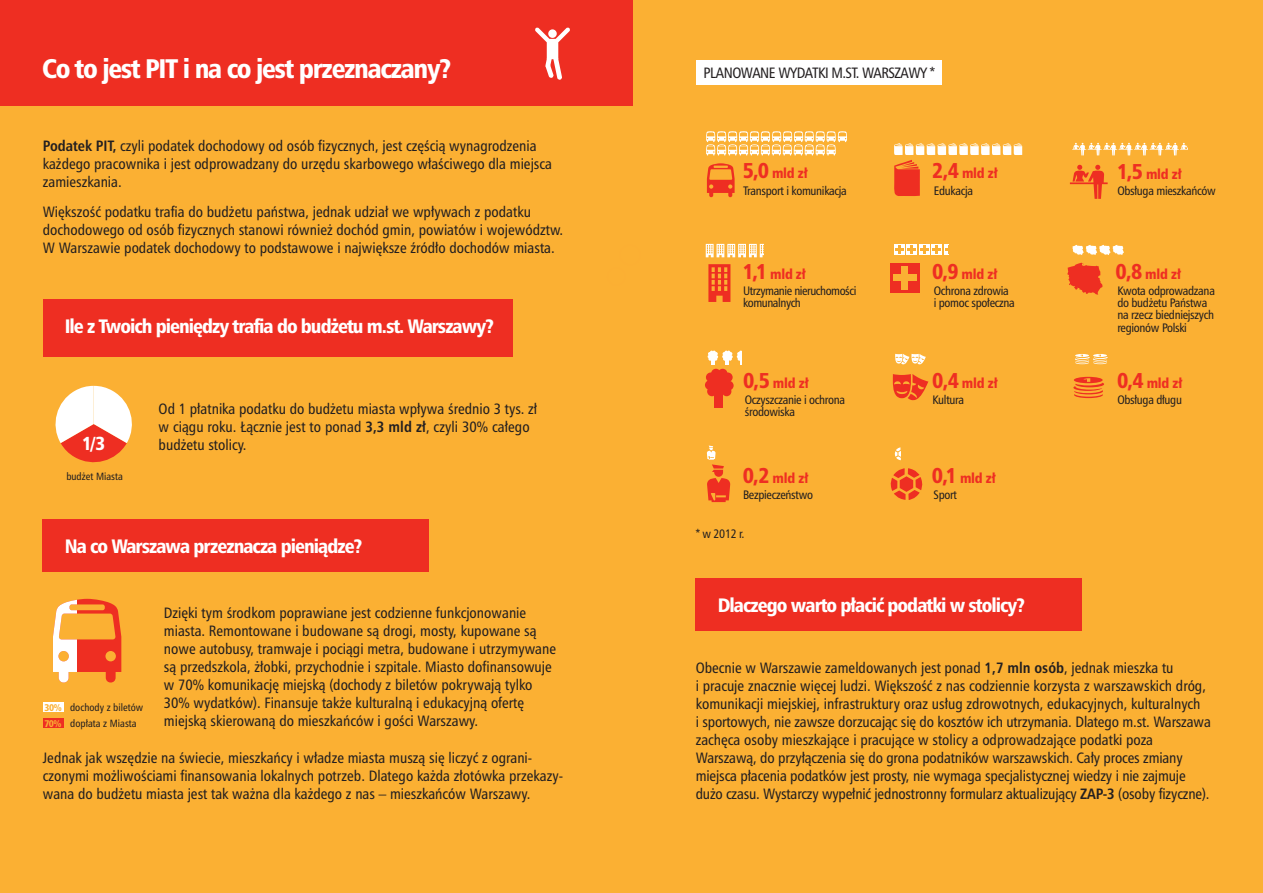
<style>
.page{position:relative;width:1263px;height:893px;background:#fbb033}
.page>*{position:absolute;margin:0;border:0;box-sizing:border-box;transform-origin:0 0}
.t1{font:27px "Humnst 777 Blk Cn EU Normal";letter-spacing:-.05em;color:#fff}
.t2{font:19.5px "Humnst 777 Blk Cn EU Normal";letter-spacing:-.05em;color:#fff}
.t3{font:18.9px "Humnst 777 Blk Cn EU Normal";color:#fff}
.t4{font:15px/18px "Humnst 777 Cn EU Normal";color:#231f20}
.t5{font:15px "Humnst 777 Cn EU Normal";letter-spacing:-.035em;color:#231f20}
.t6{font:14.1px "Humnst 777 Blk Cn EU Normal";letter-spacing:-.015em;color:#ee2e22}
.t7{font:12.3px/12.3px "Humnst 777 Cn EU Normal";letter-spacing:-.025em;color:#231f20}
.t8{font:10.5px "Humnst 777 Cn EU Normal";color:#231f20}
.t9{font:9.75px "Humnst 777 Blk Cn EU Normal";color:#fbb033}
.s1{font-family:"Humnst 777 Cn EU Bold"}
.s2{font-size:21.6px}
</style>
<div class="page">
<div style="left:43px;top:299px;width:470px;height:57px;background:#ee2e22"></div>
<div style="left:43px;top:519px;width:386px;height:52px;background:#ee2e22"></div>
<div style="left:0;top:0;width:632px;height:105px;background:#ee2e22"></div>
<svg style="left:55px;top:386px;width:77px;height:77px"></svg>
<svg style="left:53px;top:599px;width:68px;height:84px"></svg>
<div style="left:696px;top:578px;width:386px;height:52px;background:#ee2e22"></div>
<div style="left:696px;top:60px;width:245px;height:25px;background:#fff"></div>
<svg style="left:892px;top:374px;width:36px;height:26px"></svg>
<svg style="left:895px;top:354px;width:31px;height:10px"></svg>
<div style="left:715px;top:391px;width:8px;height:17px;background:#ee2e22"></div>
<div style="left:705px;top:380px;width:9px;height:10px;background:#ee2e22;border-radius:50%"></div>
<div style="left:711px;top:369px;width:10px;height:9px;background:#ee2e22;border-radius:50%"></div>
<div style="left:707px;top:387px;width:10px;height:9px;background:#ee2e22;border-radius:50%"></div>
<div style="left:706px;top:372px;width:9px;height:10px;background:#ee2e22;border-radius:50%"></div>
<div style="left:724px;top:381px;width:10px;height:9px;background:#ee2e22;border-radius:50%"></div>
<div style="left:718px;top:369px;width:9px;height:9px;background:#ee2e22;border-radius:50%"></div>
<div style="left:722px;top:387px;width:9px;height:9px;background:#ee2e22;border-radius:50%"></div>
<div style="left:723px;top:372px;width:10px;height:10px;background:#ee2e22;border-radius:50%"></div>
<div style="left:709px;top:373px;width:20px;height:20px;background:#ee2e22;border-radius:50%"></div>
<svg style="left:708px;top:351px;width:34px;height:14px"></svg>
<div style="left:738px;top:352px;width:7px;height:7px;background:#fff;border-radius:50%"></div>
<div style="left:742px;top:349px;width:16px;height:18px;background:#fbb033"></div>
<svg style="left:708px;top:264px;width:22px;height:38px"></svg>
<svg style="left:706px;top:244px;width:58px;height:13px"></svg>
<div style="left:890px;top:263px;width:29px;height:30px;background:#ee2e22"></div>
<div style="left:902px;top:266px;width:6px;height:24px;background:#fbb033"></div>
<div style="left:893px;top:275px;width:24px;height:6px;background:#fbb033"></div>
<div style="left:894px;top:245px;width:10px;height:10px;background:#fff"></div>
<svg style="left:907px;top:245px;width:10px;height:10px"></svg>
<svg style="left:919px;top:245px;width:10px;height:10px"></svg>
<svg style="left:932px;top:245px;width:10px;height:10px"></svg>
<div style="left:944px;top:245px;width:10px;height:10px;background:#fff"></div>
<svg style="left:895px;top:246px;width:54px;height:8px"></svg>
<svg style="left:1067px;top:263px;width:36px;height:32px"></svg>
<svg style="left:1072px;top:245px;width:52px;height:10px"></svg>
<svg style="left:890px;top:468px;width:33px;height:32px"></svg>
<svg style="left:894px;top:447px;width:7px;height:13px"></svg>
<svg style="left:707px;top:446px;width:23px;height:56px"></svg>
<svg style="left:1073px;top:377px;width:31px;height:21px"></svg>
<svg style="left:1075px;top:354px;width:33px;height:10px"></svg>
<div style="left:43px;top:718px;width:21px;height:10px;background:#ee2e22"></div>
<div style="left:43px;top:702px;width:21px;height:10px;background:#fff"></div>
<svg style="left:535px;top:27px;width:35px;height:53px"></svg>
<svg style="left:707px;top:163px;width:28px;height:35px"></svg>
<svg style="left:706px;top:131px;width:141px;height:25px"></svg>
<svg style="left:894px;top:143px;width:128px;height:53px"></svg>
<svg style="left:1070px;top:165px;width:38px;height:34px"></svg>
<svg style="left:1072px;top:143px;width:116px;height:12px"></svg>
<div style="left:949px;top:242px;width:16px;height:16px;background:#fbb033"></div>
<h1 class="t1" style="left:42px;top:57px;width:411px">Co to jest PIT i na co jest przeznaczany?</h1>
<p class="t4" style="left:43px;top:138px;width:511px"><span class="s1">Podatek PIT,</span> czyli podatek dochodowy od osób fizycznych, jest częścią wynagrodzenia każdego pracownika i jest odprowadzany do urzędu skarbowego właściwego dla miejsca zamieszkania.</p>
<p class="t4" style="left:43px;top:204px;width:522px">Większość podatku trafia do budżetu państwa, jednak udział we wpływach z podatku dochodowego od osób fizycznych stanowi również dochód gmin, powiatów i województw.<br>W Warszawie podatek dochodowy to podstawowe i największe źródło dochodów miasta.</p>
<h2 class="t2" style="left:65px;top:318px;width:431px">Ile z Twoich pieniędzy trafia do budżetu m.st. Warszawy?</h2>
<p class="t3" style="left:82px;top:436px;width:25px">1/3</p>
<p class="t8" style="left:66px;top:472px;width:58px">budżet Miasta</p>
<p class="t4" style="left:159px;top:401px;width:380px">Od 1 płatnika podatku do budżetu miasta wpływa średnio 3 tys. zł w ciągu roku. Łącznie jest to ponad <span class="s1">3,3 mld zł</span>, czyli 30% całego budżetu stolicy.</p>
<h2 class="t2" style="left:65px;top:538px;width:299px">Na co Warszawa przeznacza pieniądze?</h2>
<p class="t4" style="left:164px;top:605px;width:394px">Dzięki tym środkom poprawiane jest codzienne funkcjonowanie miasta. Remontowane i budowane są drogi, mosty, kupowane są nowe autobusy, tramwaje i pociągi metra, budowane i utrzymywane są przedszkola, żłobki, przychodnie i szpitale. Miasto dofinansowuje w 70% komunikację miejską (dochody z biletów pokrywają tylko 30% wydatków). Finansuje także kulturalną i edukacyjną ofertę miejską skierowaną do mieszkańców i gości Warszawy.</p>
<p class="t4" style="left:43px;top:750px;width:522px">Jednak jak wszędzie na świecie, mieszkańcy i władze miasta muszą się liczyć z ograni&shy;czonymi możliwościami finansowania lokalnych potrzeb. Dlatego każda złotówka przekazy&shy;wana do budżetu miasta jest tak ważna dla każdego z nas – mieszkańców Warszawy.</p>
<p class="t8" style="left:70px;top:703px;width:75px">dochody z biletów</p>
<p class="t9" style="left:45px;top:703px;width:19px">30%</p>
<p class="t8" style="left:70px;top:719px;width:68px">dopłata z Miasta</p>
<p class="t9" style="left:44px;top:719px;width:18px">70%</p>
<p class="t5" style="left:703px;top:67px;width:233px">PLANOWANE WYDATKI M.ST. WARSZAWY *</p>
<p class="t6" style="left:743px;top:168px;width:67px"><span class="s2">5,0</span> mld zł</p>
<p class="t7" style="left:743px;top:185px;width:105px">Transport i komunikacja</p>
<p class="t6" style="left:932px;top:168px;width:67px"><span class="s2">2,4</span> mld zł</p>
<p class="t7" style="left:934px;top:185px;width:41px">Edukacja</p>
<p class="t6" style="left:743px;top:268px;width:65px"><span class="s2">1,1</span> mld zł</p>
<p class="t6" style="left:932px;top:268px;width:67px"><span class="s2">0,9</span> mld zł</p>
<p class="t7" style="left:934px;top:285px;width:83px">Ochrona zdrowia<br>i pomoc społeczna</p>
<p class="t7" style="left:743px;top:285px;width:115px">Utrzymanie nieruchomości komunalnych</p>
<p class="t6" style="left:743px;top:377px;width:67px"><span class="s2">0,5</span> mld zł</p>
<p class="t7" style="left:745px;top:394px;width:102px">Oczyszczanie i ochrona środowiska</p>
<p class="t6" style="left:743px;top:472px;width:67px"><span class="s2">0,2</span> mld zł</p>
<p class="t7" style="left:743px;top:489px;width:72px">Bezpieczeństwo</p>
<p class="t7" style="left:696px;top:529px;width:50px">* w 2012 r.</p>
<p class="t6" style="left:932px;top:377px;width:67px"><span class="s2">0,4</span> mld zł</p>
<p class="t7" style="left:932px;top:394px;width:33px">Kultura</p>
<p class="t6" style="left:932px;top:472px;width:65px"><span class="s2">0,1</span> mld zł</p>
<p class="t7" style="left:934px;top:489px;width:25px">Sport</p>
<h2 class="t2" style="left:718px;top:597px;width:309px">Dlaczego warto płacić podatki w stolicy?</h2>
<p class="t6" style="left:1117px;top:168px;width:66px"><span class="s2">1,5</span> mld zł</p>
<p class="t7" style="left:1117px;top:185px;width:100px">Obsługa mieszkańców</p>
<p class="t6" style="left:1116px;top:268px;width:67px"><span class="s2">0,8</span> mld zł</p>
<p class="t7" style="left:1117px;top:285px;width:99px">Kwota odprowadzana do budżetu Państwa na rzecz biedniejszych regionów Polski</p>
<p class="t6" style="left:1117px;top:377px;width:67px"><span class="s2">0,4</span> mld zł</p>
<p class="t7" style="left:1117px;top:394px;width:66px">Obsługa długu</p>
<p class="t4" style="left:696px;top:660px;width:517px">Obecnie w Warszawie zameldowanych jest ponad <span class="s1">1,7 mln osób</span>, jednak mieszka tu<br>i pracuje znacznie więcej ludzi. Większość z nas codziennie korzysta z warszawskich dróg, komunikacji miejskiej, infrastruktury oraz usług zdrowotnych, edukacyjnych, kulturalnych<br>i sportowych, nie zawsze dorzucając się do kosztów ich utrzymania. Dlatego m.st. Warszawa zachęca osoby mieszkające i pracujące w stolicy a odprowadzające podatki poza Warszawą, do przyłączenia się do grona podatników warszawskich. Cały proces zmiany miejsca płacenia podatków jest prosty, nie wymaga specjalistycznej wiedzy i nie zajmuje dużo czasu. Wystarczy wypełnić jednostronny formularz aktualizujący <span class="s1">ZAP-3</span> (osoby fizyczne).</p>
</div>
